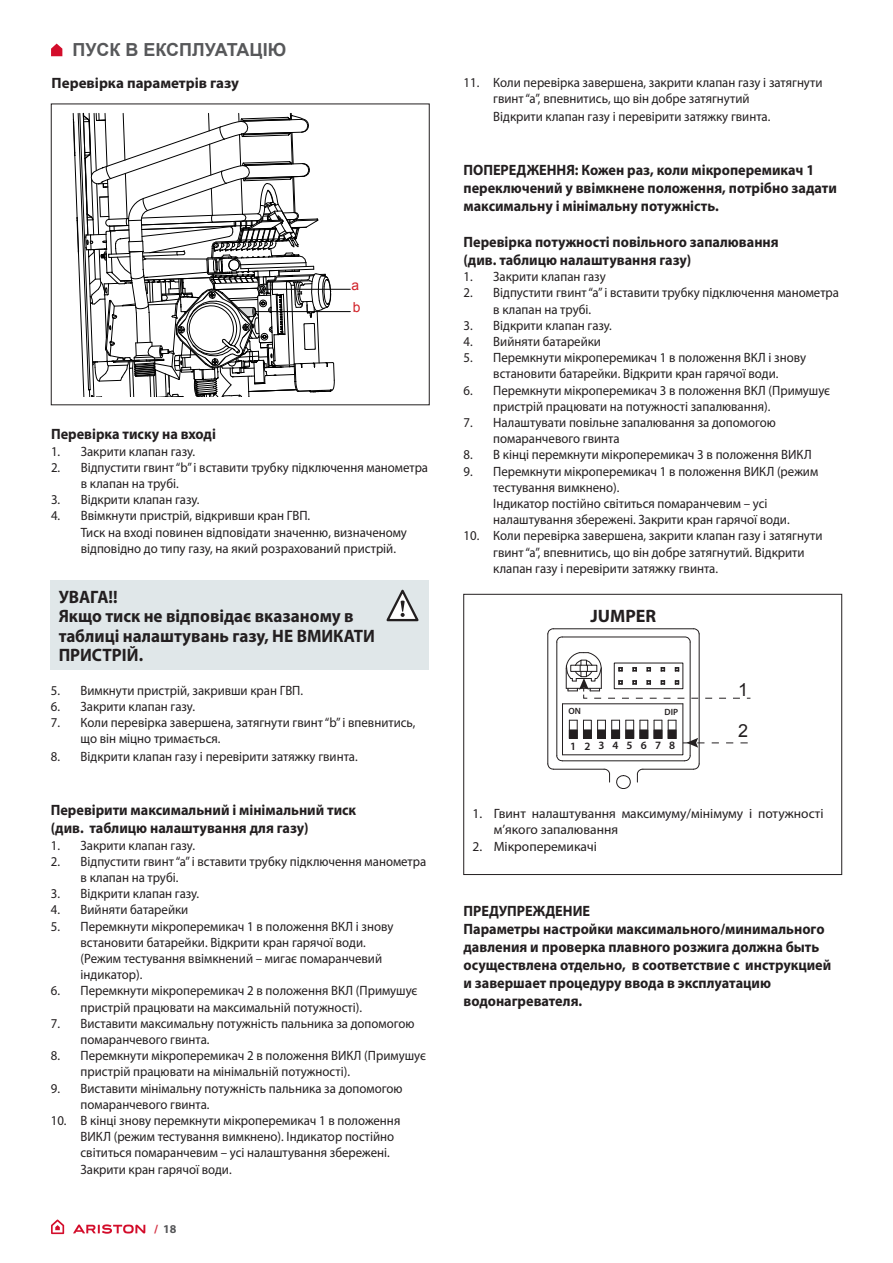
<style>
.page{position:relative;width:893px;height:1263px;background:#fff}
.page>*{position:absolute;margin:0;border:0;box-sizing:border-box;transform-origin:0 0}
.t1{font:700 18px/19.5px "Myriad Pro";color:#231f20;scale:.95 1}
.t2{font:700 18px "Arial";color:#57585a}
.t3{font:700 18px "Myriad Pro";color:#231f20}
.t4{font:18px "Arial";color:#231f20}
.Pa1{font:700 15px/18px "Myriad Pro";color:#231f20;scale:.95 1}
.Normale{font:700 15px "Myriad Pro";color:#231f20}
.t5{font:13.8px "Arial";color:#d1232a}
.t6{font:13.5px/16.2px "Myriad Pro";color:#231f20;scale:.95 1}
.t7{font:13.5px/16.2px "Myriad Pro";color:#231f20}
.t8{font:700 12px "Myriad Pro";color:#57585a}
.t9{font:600 11.25px "Myriad Pro";letter-spacing:.725em;color:#231f20}
.t10{font:600 9px "Myriad Pro";color:#231f20}
.s1{color:#d43345}
</style>
<div class="page">
<svg style="left:51px;top:44px;width:11px;height:12px"></svg>
<svg style="left:51px;top:1219px;width:13px;height:15px"></svg>
<svg style="left:73px;top:1224px;width:72px;height:10px"></svg>
<svg style="left:73px;top:113px;width:262px;height:284px"></svg>
<hr style="left:262px;top:289px;width:88px;height:1px;background:#000">
<hr style="left:255px;top:311px;width:95px;height:1px;background:#000">
<div style="left:50px;top:581px;width:379px;height:89px;background:#e0e7e9"></div>
<svg style="left:386px;top:589px;width:33px;height:32px"></svg>
<hr style="left:690px;top:642px;width:1px;height:114px;background:#231f20">
<hr style="left:557px;top:642px;width:1px;height:114px;background:#231f20">
<hr style="left:547px;top:634px;width:1px;height:130px;background:#231f20">
<svg style="left:547px;top:628px;width:153px;height:15px"></svg>
<hr style="left:699px;top:634px;width:1px;height:130px;background:#231f20">
<svg style="left:547px;top:652px;width:203px;height:137px"></svg>
<div style="left:463px;top:594px;width:379px;height:281px;border:1px solid #231f20"></div>
<h1 class="t2" style="left:72px;top:38px;width:215px">ПУСК В ЕКСПЛУАТАЦІЮ</h1>
<p class="Normale" style="left:52px;top:74px;width:189px">Перевірка параметрів газу</p>
<p class="t5" style="left:352px;top:276px;width:9px">a</p>
<p class="t5" style="left:353px;top:298px;width:9px">b</p>
<p class="Pa1" style="left:51px;top:426px;width:175px">Перевірка тиску на вході</p>
<p class="t6" style="left:51px;top:443px;width:153px">1. Закрити клапан газу.</p>
<p class="t6" style="left:81px;top:459px;width:367px;text-indent:-30px">2. Відпустити гвинт “b” і вставити трубку підключення манометра в клапан на трубі.</p>
<p class="t6" style="left:51px;top:492px;width:158px">3. Відкрити клапан газу.</p>
<p class="t6" style="left:51px;top:508px;width:274px">4. Ввімкнути пристрій, відкривши кран ГВП.</p>
<p class="t6" style="left:81px;top:524px;width:345px">Тиск на вході повинен відповідати значенню, визначеному відповідно до типу газу, на який розрахований пристрій.</p>
<p class="t1" style="left:59px;top:587px;width:64px">УВАГА!!</p>
<p class="t1" style="left:59px;top:606px;width:335px">Якщо тиск не відповідає вказаному в таблиці налаштувань газу, НЕ ВМИКАТИ<br>ПРИСТРІЙ.</p>
<p class="t6" style="left:51px;top:682px;width:267px">5. Вимкнути пристрій, закривши кран ГВП.</p>
<p class="t6" style="left:51px;top:698px;width:153px">6. Закрити клапан газу.</p>
<p class="t6" style="left:81px;top:715px;width:354px;text-indent:-30px">7. Коли перевірка завершена, затягнути гвинт “b” і впевнитись, що він міцно тримається.</p>
<p class="t6" style="left:51px;top:749px;width:324px">8. Відкрити клапан газу і перевірити затяжку гвинта.</p>
<p class="Pa1" style="left:51px;top:801px;width:323px">Перевірити максимальний і мінімальний тиск</p>
<p class="Pa1" style="left:51px;top:819px;width:273px">(див. таблицю налаштування для газу)</p>
<p class="t6" style="left:51px;top:837px;width:153px">1. Закрити клапан газу.</p>
<p class="t6" style="left:81px;top:853px;width:365px;text-indent:-30px">2. Відпустити гвинт “a” і вставити трубку підключення манометра в клапан на трубі.</p>
<p class="t6" style="left:51px;top:886px;width:158px">3. Відкрити клапан газу.</p>
<p class="t6" style="left:51px;top:902px;width:146px">4. Вийняти батарейки</p>
<p class="t6" style="left:51px;top:918px;width:362px;text-align:center">5. Перемкнути мікроперемикач 1 в положення ВКЛ і знову встановити батарейки. Відкрити кран гарячої води.</p>
<p class="t6" style="left:81px;top:950px;width:319px">(Режим тестування ввімкнений – мигає помаранчевий індикатор).</p>
<p class="t6" style="left:81px;top:983px;width:356px;text-indent:-30px">6. Перемкнути мікроперемикач 2 в положення ВКЛ (Примушує пристрій працювати на максимальній потужності).</p>
<p class="t6" style="left:81px;top:1015px;width:353px;text-indent:-30px">7. Виставити максимальну потужність пальника за допомогою помаранчевого гвинта.</p>
<p class="t6" style="left:81px;top:1048px;width:365px;text-indent:-30px">8. Перемкнути мікроперемикач 2 в положення ВИКЛ (Примушує пристрій працювати на мінімальній потужності).</p>
<p class="t6" style="left:81px;top:1080px;width:340px;text-indent:-30px">9. Виставити мінімальну потужність пальника за допомогою помаранчевого гвинта.</p>
<p class="t6" style="left:81px;top:1112px;width:338px;text-indent:-30px">10. В кінці знову перемкнути мікроперемикач 1 в положення<br>ВИКЛ (режим тестування вимкнено). Індикатор постійно світиться помаранчевим – усі налаштування збережені.</p>
<p class="t6" style="left:81px;top:1161px;width:161px">Закрити кран гарячої води.</p>
<p class="t8" style="left:154px;top:1222px;width:24px"><span class="s1">/</span> 18</p>
<p class="t6" style="left:493px;top:74px;width:348px;text-indent:-30px">11. Коли перевірка завершена, закрити клапан газу і затягнути гвинт “a”, впевнитись, що він добре затягнутий</p>
<p class="t6" style="left:493px;top:109px;width:293px">Відкрити клапан газу і перевірити затяжку гвинта.</p>
<p class="Pa1" style="left:463px;top:161px;width:394px">ПОПЕРЕДЖЕННЯ: Кожен раз, коли мікроперемикач 1 переключений у ввімкнене положення, потрібно задати максимальну і мінімальну потужність.</p>
<p class="Pa1" style="left:463px;top:233px;width:333px">Перевірка потужності повільного запалювання</p>
<p class="Pa1" style="left:463px;top:251px;width:241px">(див. таблицю налаштування газу)</p>
<p class="t6" style="left:463px;top:269px;width:151px">1. Закрити клапан газу</p>
<p class="t6" style="left:493px;top:285px;width:365px;text-indent:-30px">2. Відпустити гвинт “a” і вставити трубку підключення манометра в клапан на трубі.</p>
<p class="t6" style="left:463px;top:317px;width:158px">3. Відкрити клапан газу.</p>
<p class="t6" style="left:463px;top:334px;width:146px">4. Вийняти батарейки</p>
<p class="t6" style="left:463px;top:350px;width:362px;text-align:center">5. Перемкнути мікроперемикач 1 в положення ВКЛ і знову встановити батарейки. Відкрити кран гарячої води.</p>
<p class="t6" style="left:493px;top:382px;width:356px;text-indent:-30px">6. Перемкнути мікроперемикач 3 в положення ВКЛ (Примушує пристрій працювати на потужності запалювання).</p>
<p class="t6" style="left:493px;top:415px;width:299px;text-indent:-30px">7. Налаштувати повільне запалювання за допомогою помаранчевого гвинта</p>
<p class="t6" style="left:463px;top:447px;width:368px">8. В кінці перемкнути мікроперемикач 3 в положення ВИКЛ</p>
<p class="t6" style="left:493px;top:463px;width:344px;text-indent:-30px">9. Перемкнути мікроперемикач 1 в положення ВИКЛ (режим тестування вимкнено).</p>
<p class="t6" style="left:493px;top:496px;width:314px">Індикатор постійно світиться помаранчевим – усі налаштування збережені. Закрити кран гарячої води.</p>
<p class="t6" style="left:493px;top:528px;width:348px;text-indent:-30px">10. Коли перевірка завершена, закрити клапан газу і затягнути гвинт “a”, впевнитись, що він добре затягнутий. Відкрити клапан газу і перевірити затяжку гвинта.</p>
<p class="t3" style="left:590px;top:606px;width:67px">JUMPER</p>
<p class="t10" style="left:569px;top:706px;width:14px">ON</p>
<p class="t9" style="left:570px;top:739px;width:106px">12345678</p>
<p class="t10" style="left:665px;top:707px;width:15px">DIP</p>
<p class="t4" style="left:738px;top:678px;width:12px">1</p>
<p class="t4" style="left:738px;top:719px;width:12px">2</p>
<p class="t7" style="left:494px;top:806px;width:331px;text-indent:-21px">1. Гвинт налаштування максимуму/мінімуму і потужності м’якого запалювання</p>
<p class="t7" style="left:472px;top:838px;width:126px">2. Мікроперемикачі</p>
<p class="Pa1" style="left:463px;top:902px;width:135px">ПРЕДУПРЕЖДЕНИЕ</p>
<p class="Pa1" style="left:463px;top:920px;width:389px">Параметры настройки максимального/минимального давления и проверка плавного розжига должна быть осуществлена отдельно, в соответствие с инструкцией и завершает процедуру ввода в эксплуатацию водонагревателя.</p>
</div>
